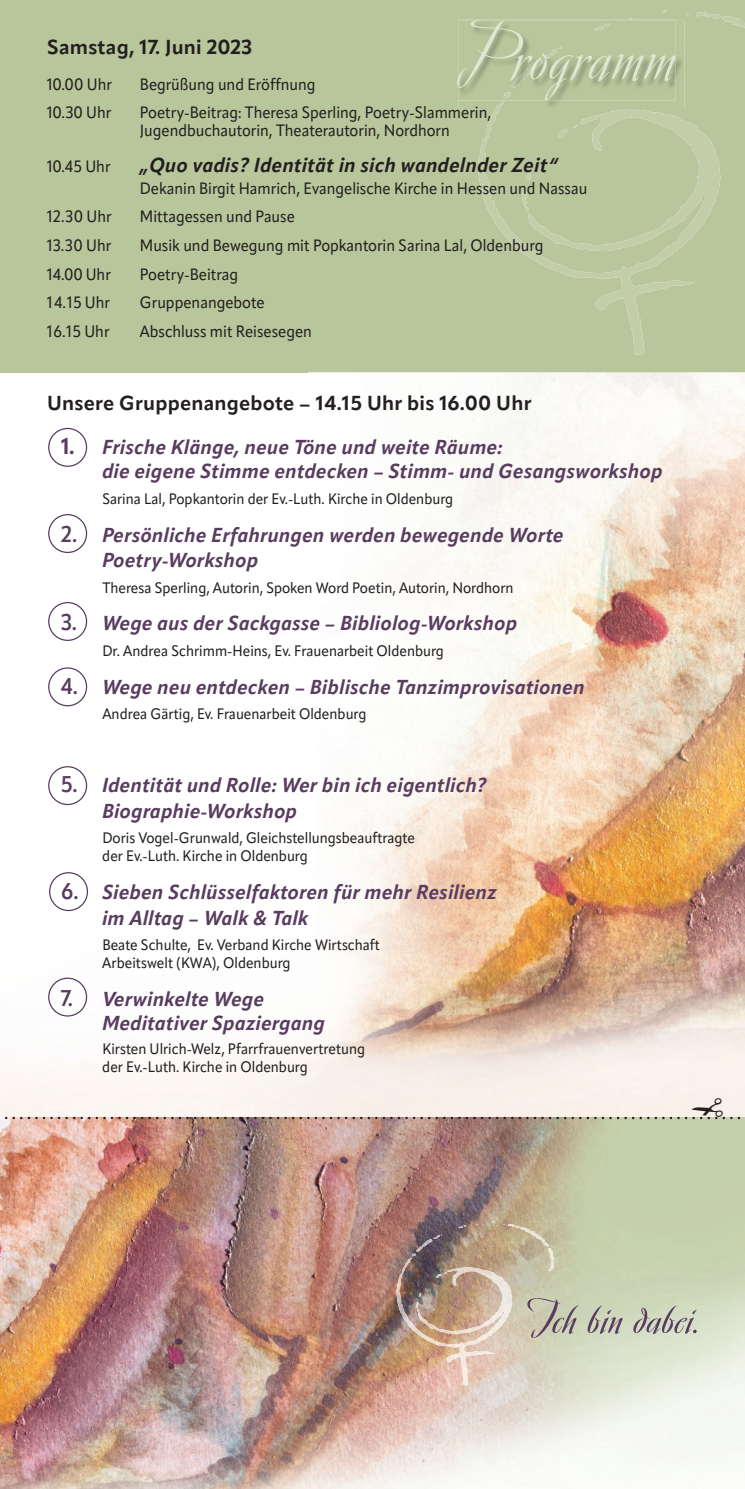
<style>
.page{position:relative;width:745px;height:1489px;background:#fff}
.page>*{position:absolute;margin:0;border:0;box-sizing:border-box;transform-origin:0 0}
.t1{font:700 52.5px "Avalon";color:#593c60}
.t2{font:italic 700 20px/25.5px "Apparat Semi Cond";letter-spacing:.02em;color:#593c60}
.t3{font:700 20px "Apparat";letter-spacing:.01em;color:#231f20}
.t4{font:italic 700 20px "Apparat Semi Cond";letter-spacing:.02em;color:#231f20}
.t5{font:16.25px/18px "Apparat Semi Cond";color:#231f20}
.t6{font:15px/18px "Apparat Semi Cond";color:#231f20}
.s1{font-style:normal;font-size:22.5px}
.s2{font-weight:600;font-style:normal;font-size:22.5px}
</style>
<div class="page">
<img style="left:0;top:1119px;width:700px;height:121px">
<img style="left:0;top:1240px;width:504px;height:124px">
<img style="left:0;top:1364px;width:701px;height:124px">
<img style="left:396px;top:1259px;width:116px;height:126px">
<svg style="left:436px;top:1271px;width:10px;height:6px"></svg>
<img style="left:547px;top:1247px;width:7px;height:23px">
<svg style="left:411px;top:1253px;width:4px;height:3px"></svg>
<img style="left:415px;top:1239px;width:17px;height:12px">
<img style="left:520px;top:1227px;width:28px;height:19px">
<svg style="left:503px;top:1223px;width:16px;height:4px"></svg>
<svg style="left:416px;top:1293px;width:5px;height:18px"></svg>
<svg style="left:433px;top:1234px;width:8px;height:4px"></svg>
<svg style="left:458px;top:1225px;width:8px;height:3px"></svg>
<img style="left:0;top:372px;width:744px;height:725px">
<div style="left:481px;top:0;width:263px;height:41px;background:#b8c69b"></div>
<div style="left:657px;top:41px;width:87px;height:331px;background:#b8c69b"></div>
<img style="left:477px;top:109px;width:243px;height:246px">
<svg style="left:524px;top:173px;width:6px;height:7px"></svg>
<svg style="left:557px;top:124px;width:22px;height:13px"></svg>
<img style="left:721px;top:16px;width:23px;height:12px">
<svg style="left:695px;top:12px;width:25px;height:7px"></svg>
<svg style="left:661px;top:10px;width:6px;height:3px"></svg>
<img style="left:521px;top:191px;width:7px;height:21px">
<img style="left:458px;top:21px;width:226px;height:88px">
<img style="left:456px;top:20px;width:135px;height:80px">
<img style="left:591px;top:21px;width:84px;height:79px">
<img style="left:458px;top:21px;width:133px;height:79px">
<svg style="left:495px;top:92px;width:15px;height:17px"></svg>
<img style="left:510px;top:59px;width:32px;height:29px">
<svg style="left:544px;top:47px;width:17px;height:11px"></svg>
<svg style="left:594px;top:24px;width:15px;height:7px"></svg>
<div style="left:48px;top:428px;width:39px;height:39px;border:1px solid #593c60;border-radius:50%"></div>
<div style="left:48px;top:514px;width:39px;height:39px;border:1px solid #593c60;border-radius:50%"></div>
<div style="left:48px;top:602px;width:39px;height:39px;border:1px solid #593c60;border-radius:50%"></div>
<div style="left:48px;top:667px;width:39px;height:39px;border:1px solid #593c60;border-radius:50%"></div>
<div style="left:48px;top:766px;width:39px;height:39px;border:1px solid #593c60;border-radius:50%"></div>
<div style="left:49px;top:872px;width:39px;height:39px;border:1px solid #593c60;border-radius:50%"></div>
<div style="left:48px;top:977px;width:39px;height:39px;border:1px solid #593c60;border-radius:50%"></div>
<svg style="left:0;top:1097px;width:745px;height:22px"></svg>
<h2 class="t3" style="left:47px;top:39px;width:206px">Samstag, 17. Juni 2023</h2>
<p class="t5" style="left:47px;top:76px;width:66px">10.00 Uhr</p>
<p class="t5" style="left:140px;top:76px;width:177px">Begrüßung und Eröffnung</p>
<p class="t5" style="left:47px;top:105px;width:66px">10.30 Uhr</p>
<p class="t5" style="left:140px;top:105px;width:352px">Poetry-Beitrag: Theresa Sperling, Poetry-Slammerin,<br>Jugendbuchautorin, Theaterautorin, Nordhorn</p>
<p class="t5" style="left:47px;top:159px;width:65px">10.45 Uhr</p>
<h2 class="t4" style="left:140px;top:157px;width:419px">„Quo vadis? Identität in sich wandelnder Zeit“</h2>
<p class="t5" style="left:140px;top:180px;width:448px">Dekanin Birgit Hamrich, Evangelische Kirche in Hessen und Nassau</p>
<p class="t5" style="left:47px;top:209px;width:66px">12.30 Uhr</p>
<p class="t5" style="left:140px;top:209px;width:156px">Mittagessen und Pause</p>
<p class="t5" style="left:47px;top:238px;width:66px">13.30 Uhr</p>
<p class="t5" style="left:140px;top:238px;width:405px">Musik und Bewegung mit Popkantorin Sarina Lal, Oldenburg</p>
<p class="t5" style="left:47px;top:266px;width:65px">14.00 Uhr</p>
<p class="t5" style="left:140px;top:266px;width:100px">Poetry-Beitrag</p>
<p class="t5" style="left:47px;top:295px;width:64px">14.15 Uhr</p>
<p class="t5" style="left:140px;top:295px;width:126px">Gruppenangebote</p>
<p class="t5" style="left:47px;top:324px;width:64px">16.15 Uhr</p>
<p class="t5" style="left:140px;top:324px;width:173px">Abschluss mit Reisesegen</p>
<h2 class="t3" style="left:47px;top:395px;width:485px">Unsere Gruppenangebote – 14.15 Uhr bis 16.00 Uhr</h2>
<h2 class="t2" style="left:102px;top:437px;width:561px;line-height:24px;text-indent:-41px"><span class="s1">1.</span> Frische Klänge, neue Töne und weite Räume:<br>die eigene Stimme entdecken – Stimm- und Gesangsworkshop</h2>
<p class="t6" style="left:102px;top:491px;width:352px">Sarina Lal, Popkantorin der Ev.-Luth. Kirche in Oldenburg</p>
<h2 class="t2" style="left:102px;top:523px;width:462px;text-indent:-41px"><span class="s2">2.</span> Persönliche Erfahrungen werden bewegende Worte<br>Poetry-Workshop</h2>
<p class="t6" style="left:102px;top:580px;width:412px">Theresa Sperling, Autorin, Spoken Word Poetin, Autorin, Nordhorn</p>
<h2 class="t2" style="left:61px;top:612px;width:457px"><span class="s2">3.</span> Wege aus der Sackgasse – Bibliolog-Workshop</h2>
<p class="t6" style="left:102px;top:643px;width:343px">Dr. Andrea Schrimm-Heins, Ev. Frauenarbeit Oldenburg</p>
<h2 class="t2" style="left:61px;top:675px;width:524px"><span class="s2">4.</span> Wege neu entdecken – Biblische Tanzimprovisationen</h2>
<p class="t6" style="left:102px;top:706px;width:265px">Andrea Gärtig, Ev. Frauenarbeit Oldenburg</p>
<h2 class="t2" style="left:102px;top:774px;width:385px;text-indent:-41px"><span class="s2">5.</span> Identität und Rolle: Wer bin ich eigentlich?<br>Biographie-Workshop</h2>
<p class="t6" style="left:102px;top:830px;width:314px">Doris Vogel-Grunwald, Gleichstellungsbeauftragte der Ev.-Luth. Kirche in Oldenburg</p>
<h2 class="t2" style="left:102px;top:881px;width:395px;text-indent:-41px"><span class="s2">6.</span> Sieben Schlüsselfaktoren für mehr Resilienz im Alltag – Walk &amp; Talk</h2>
<p class="t6" style="left:102px;top:937px;width:279px">Beate Schulte, Ev. Verband Kirche Wirtschaft<br>Arbeitswelt (KWA), Oldenburg</p>
<h2 class="t2" style="left:102px;top:988px;width:224px;line-height:24px;text-indent:-41px"><span class="s2">7.</span> Verwinkelte Wege<br>Meditativer Spaziergang</h2>
<p class="t6" style="left:102px;top:1040px;width:264px">Kirsten Ulrich-Welz, Pfarrfrauenvertretung der Ev.-Luth. Kirche in Oldenburg</p>
<h1 class="t1" style="left:529px;top:1297px;width:172px">Ich bin dabei.</h1>
</div>
